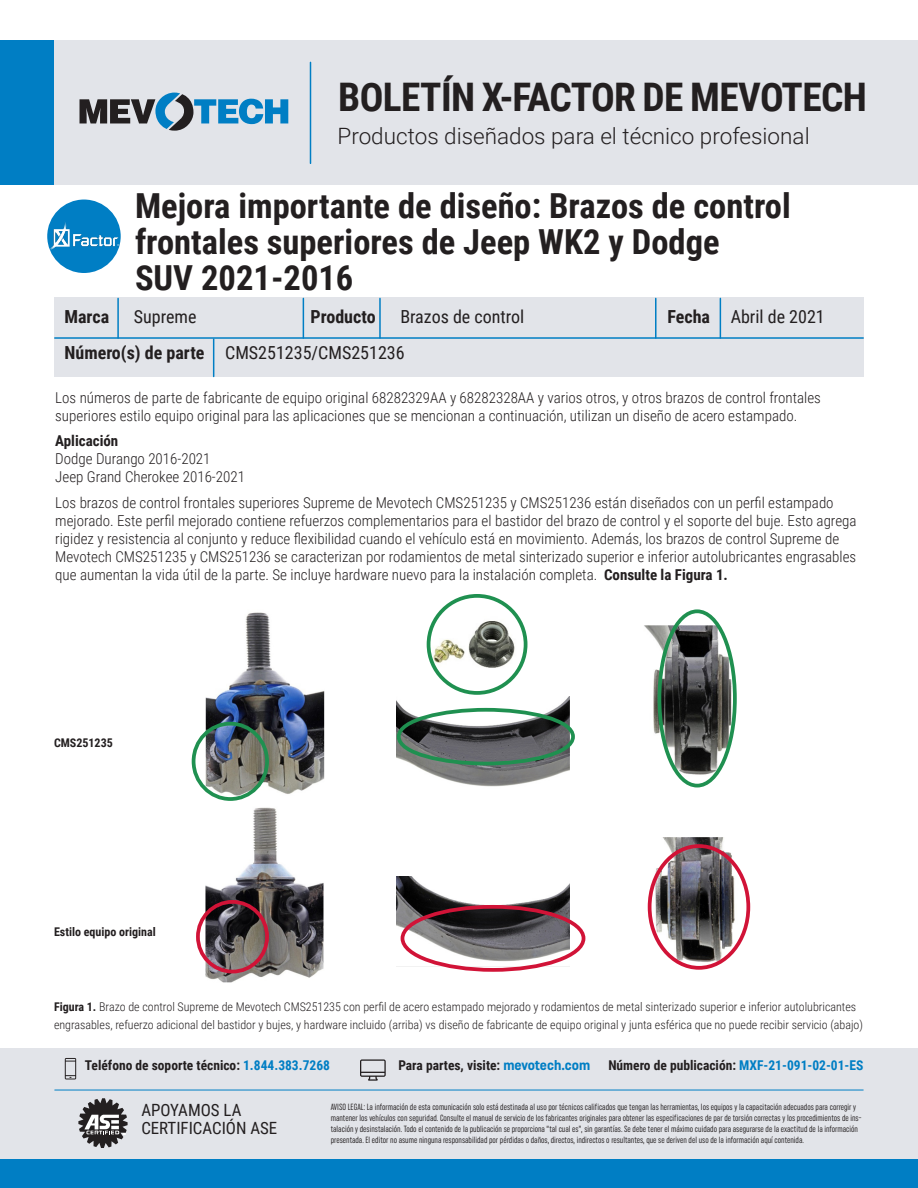
<style>
.page{position:relative;width:918px;height:1188px;background:#fff}
.page>*{position:absolute;margin:0;border:0;box-sizing:border-box;transform-origin:0 0}
.t1{font:700 39.3px "Roboto Condensed";letter-spacing:-.015em;color:#231f20}
.t2{font:700 34.5px/36px "Roboto Condensed";color:#231f20}
.t3{font:300 22.5px "Roboto";color:#231f20}
.t4{font:18px "Roboto Condensed";color:#231f20}
.t5{font:700 18px "Roboto Condensed";color:#231f20}
.t6{font:16.8px/18px "Roboto Condensed";color:#231f20}
.t7{font:300 15px/18px "Roboto Condensed";color:#231f20}
.t8{font:700 13.5px "Roboto Condensed";color:#231f20}
.t9{font:300 12px/18px "Roboto Condensed";color:#231f20}
.t10{font:700 12px "Roboto Condensed";color:#231f20}
.t11{font:extra-condensed 9px/10.8px "Uniform";color:#231f20}
.s1{font-weight:700}
.s2{color:#007ec4}
.s3{font-family:"Uniform Condensed";font-size:14.25px;color:#007ec4}
</style>
<div class="page">
<div style="left:44px;top:40px;width:874px;height:145px;background:#e2e4e9"></div>
<div style="left:0;top:40px;width:54px;height:145px;background:#007ec4"></div>
<hr style="left:310px;top:62px;width:1px;height:101px;background:#007ec4">
<svg style="left:80px;top:93px;width:208px;height:38px"></svg>
<img style="left:206px;top:612px;width:118px;height:370px">
<img style="left:644px;top:625px;width:93px;height:158px">
<img style="left:647px;top:838px;width:103px;height:132px">
<img style="left:397px;top:696px;width:172px;height:91px">
<img style="left:397px;top:877px;width:172px;height:89px">
<img style="left:433px;top:617px;width:84px;height:58px">
<div style="left:47px;top:200px;width:74px;height:73px;background:#007ec4;border-radius:50%"></div>
<img style="left:50px;top:221px;width:68px;height:28px">
<div style="left:54px;top:298px;width:810px;height:79px;background:#e2e4e9"></div>
<hr style="left:303px;top:298px;width:1px;height:40px;background:#007ec4">
<hr style="left:655px;top:298px;width:2px;height:40px;background:#007ec4">
<hr style="left:379px;top:298px;width:2px;height:40px;background:#007ec4">
<hr style="left:720px;top:298px;width:1px;height:40px;background:#007ec4">
<hr style="left:117px;top:298px;width:2px;height:40px;background:#007ec4">
<hr style="left:55px;top:337px;width:808px;height:2px;background:#007ec4">
<hr style="left:213px;top:339px;width:1px;height:37px;background:#007ec4">
<div style="left:658px;top:609px;width:79px;height:179px;border:4px solid #1f9050;border-radius:50%"></div>
<div style="left:397px;top:708px;width:178px;height:57px;border:4px solid #1f9050;border-radius:50%"></div>
<div style="left:192px;top:722px;width:77px;height:79px;border:4px solid #1f9050;border-radius:50%"></div>
<div style="left:427px;top:594px;width:100px;height:101px;border:4px solid #1f9050;border-radius:50%"></div>
<div style="left:196px;top:900px;width:73px;height:73px;border:4px solid #d11337;border-radius:50%"></div>
<div style="left:401px;top:905px;width:184px;height:67px;border:4px solid #d11337;border-radius:50%"></div>
<div style="left:648px;top:844px;width:102px;height:126px;border:4px solid #d11337;border-radius:50%"></div>
<div style="left:0;top:1049px;width:918px;height:139px;background:#e2e4e9"></div>
<div style="left:0;top:1160px;width:918px;height:28px;background:#007ec4"></div>
<svg style="left:78px;top:1098px;width:50px;height:50px"></svg>
<svg style="left:65px;top:1058px;width:11px;height:21px"></svg>
<svg style="left:360px;top:1059px;width:26px;height:22px"></svg>
<hr style="left:55px;top:1090px;width:808px;height:1px;background:#007ec4">
<p class="t1" style="left:338px;top:70px;width:530px">BOLETÍN X-FACTOR DE MEVOTECH</p>
<p class="t3" style="left:338px;top:120px;width:474px">Productos diseñados para el técnico profesional</p>
<p class="t2" style="left:135px;top:186px;width:657px">Mejora importante de diseño: Brazos de control frontales superiores de Jeep WK2 y Dodge<br>SUV 2021-2016</p>
<p class="t5" style="left:64px;top:304px;width:46px">Marca</p>
<p class="t4" style="left:134px;top:304px;width:64px">Supreme</p>
<p class="t5" style="left:310px;top:304px;width:67px">Producto</p>
<p class="t4" style="left:400px;top:304px;width:125px">Brazos de control</p>
<p class="t4" style="left:668px;top:304px;width:159px"><span class="s1">Fecha</span> Abril de 2021</p>
<p class="t4" style="left:64px;top:340px;width:342px"><span class="s1">Número(s) de parte</span> CMS251235/CMS251236</p>
<p class="t7" style="left:55px;top:388px;width:767px">Los números de parte de fabricante de equipo original 68282329AA y 68282328AA y varios otros, y otros brazos de control frontales superiores estilo equipo original para las aplicaciones que se mencionan a continuación, utilizan un diseño de acero estampado.</p>
<p class="t7" style="left:55px;top:431px;width:191px"><span class="s1">Aplicación<br></span>Dodge Durango 2016-2021<br>Jeep Grand Cherokee 2016-2021</p>
<p class="t7" style="left:55px;top:493px;width:803px">Los brazos de control frontales superiores Supreme de Mevotech CMS251235 y CMS251236 están diseñados con un perfil estampado mejorado. Este perfil mejorado contiene refuerzos complementarios para el bastidor del brazo de control y el soporte del buje. Esto agrega rigidez y resistencia al conjunto y reduce flexibilidad cuando el vehículo está en movimiento. Además, los brazos de control Supreme de Mevotech CMS251235 y CMS251236 se caracterizan por rodamientos de metal sinterizado superior e inferior autolubricantes engrasables que aumentan la vida útil de la parte. Se incluye hardware nuevo para la instalación completa. <span class="s1">Consulte la Figura 1.</span></p>
<p class="t10" style="left:54px;top:734px;width:60px">CMS251235</p>
<p class="t10" style="left:54px;top:923px;width:103px">Estilo equipo original</p>
<p class="t9" style="left:54px;top:997px;width:811px"><span class="s1">Figura 1.</span> Brazo de control Supreme de Mevotech CMS251235 con perfil de acero estampado mejorado y rodamientos de metal sinterizado superior e inferior autolubricantes engrasables, refuerzo adicional del bastidor y bujes, y hardware incluido (arriba) vs diseño de fabricante de equipo original y junta esférica que no puede recibir servicio (abajo)</p>
<p class="t8" style="left:85px;top:1055px;width:247px">Teléfono de soporte técnico: <span class="s2">1.844.383.7268</span></p>
<p class="t8" style="left:398px;top:1055px;width:193px">Para partes, visite: <span class="s3">mevotech.com</span></p>
<p class="t8" style="left:608px;top:1055px;width:257px">Número de publicación: <span class="s2">MXF-21-091-02-01-ES</span></p>
<p class="t6" style="left:141px;top:1101px;width:137px">APOYAMOS LA<br>CERTIFICACIÓN ASE</p>
<p class="t11" style="left:331px;top:1102px;width:532px">AVISO LEGAL: La información de esta comunicación solo está destinada al uso por técnicos calificados que tengan las herramientas, los equipos y la capacitación adecuados para corregir y mantener los vehículos con seguridad. Consulte el manual de servicio de los fabricantes originales para obtener las especificaciones de par de torsión correctas y los procedimientos de ins&shy;talación y desinstalación. Todo el contenido de la publicación se proporciona “tal cual es”, sin garantías. Se debe tener el máximo cuidado para asegurarse de la exactitud de la información presentada. El editor no asume ninguna responsabilidad por pérdidas o daños, directos, indirectos o resultantes, que se deriven del uso de la información aquí contenida.</p>
</div>
